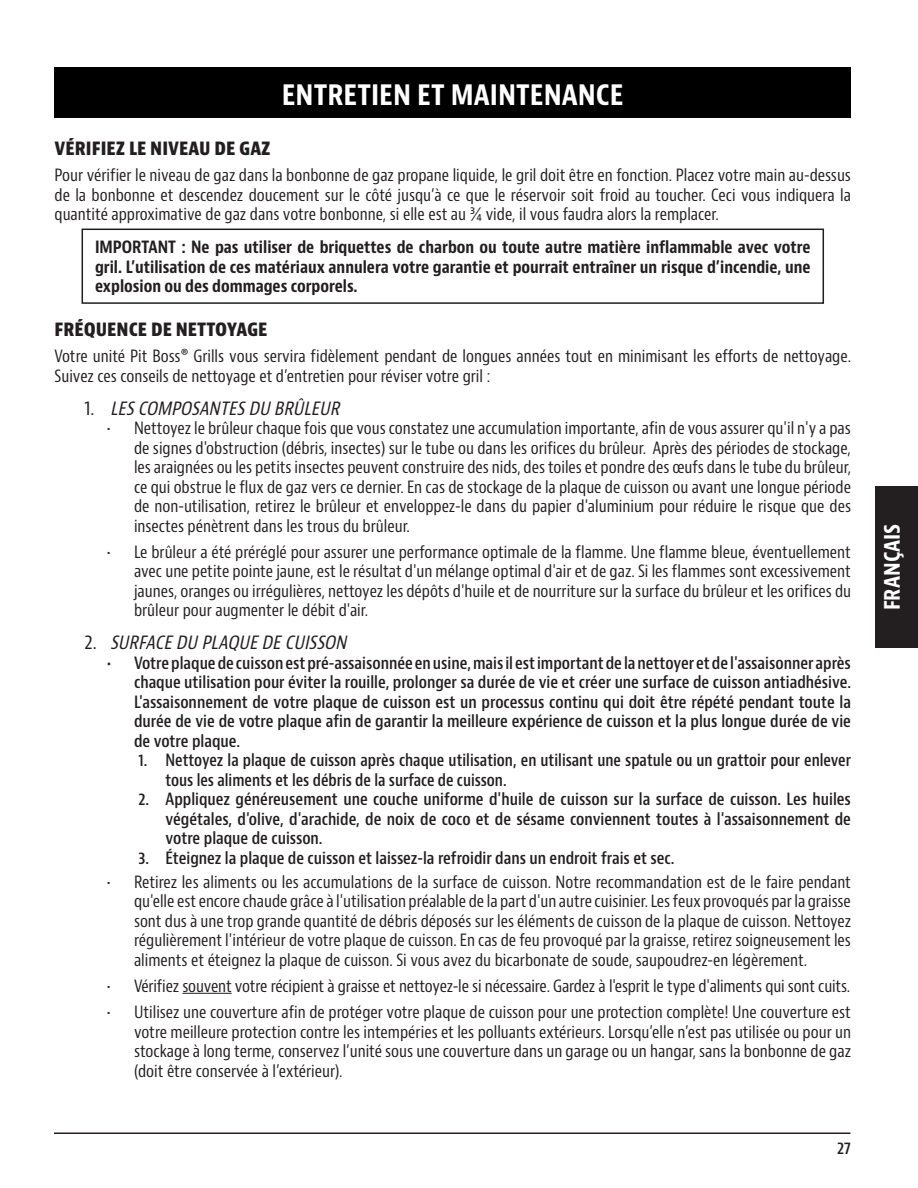
<style>
.page{position:relative;width:918px;height:1188px;background:#fff}
.page>*{position:absolute;margin:0;border:0;box-sizing:border-box;transform-origin:0 0}
.TXT{font:700 condensed 30px "Bernino Sans";color:#fff}
.t1{font:700 condensed 22.65px "Bernina Sans";color:#fff}
.t2{font:italic condensed 19.5px "Bernino Sans";color:#231f20}
.TXT-2{font:700 condensed 19.5px "Bernino Sans";color:#231f20}
.TXT-3{font:condensed 16.5px/19.5px "Bernino Sans";color:#231f20;text-align:justify}
.t3{font:600 condensed 16.5px/19.5px "Bernino Sans";color:#231f20;text-align:justify}
.TXT-4{font:700 condensed 16.5px/19.5px "Bernino Sans";color:#231f20;text-align:justify}
.s1{font-style:normal}
</style>
<div class="page">
<div style="left:875px;top:486px;width:43px;height:162px;background:#231f20"></div>
<hr style="left:54px;top:1132px;width:796px;height:2px;background:#231f20">
<hr style="left:182px;top:993px;width:50px;height:1px;background:#231f20">
<div style="left:55px;top:68px;width:796px;height:50px;background:#000"></div>
<div style="left:82px;top:229px;width:742px;height:75px;border:2px solid #231f20"></div>
<p class="TXT" style="left:282px;top:76px;width:343px">ENTRETIEN ET MAINTENANCE</p>
<p class="TXT-2" style="left:55px;top:136px;width:218px">VÉRIFIEZ LE NIVEAU DE GAZ</p>
<p class="TXT-3" style="left:55px;top:166px;width:798px">Pour vérifier le niveau de gaz dans la bonbonne de gaz propane liquide, le gril doit être en fonction. Placez votre main au-dessus de la bonbonne et descendez doucement sur le côté jusqu’à ce que le réservoir soit froid au toucher. Ceci vous indiquera la quantité approximative de gaz dans votre bonbonne, si elle est au ¾ vide, il vous faudra alors la remplacer.</p>
<p class="TXT-4" style="left:95px;top:238px;width:717px">IMPORTANT : Ne pas utiliser de briquettes de charbon ou toute autre matière inflammable avec votre gril. L’utilisation de ces matériaux annulera votre garantie et pourrait entraîner un risque d’incendie, une explosion ou des dommages corporels.</p>
<p class="TXT-2" style="left:55px;top:317px;width:215px">FRÉQUENCE DE NETTOYAGE</p>
<p class="TXT-3" style="left:55px;top:347px;width:798px">Votre unité Pit Boss® Grills vous servira fidèlement pendant de longues années tout en minimisant les efforts de nettoyage.<br>Suivez ces conseils de nettoyage et d’entretien pour réviser votre gril :</p>
<p class="t2" style="left:85px;top:395px;width:262px"><span class="s1">1 .</span> LESCOMPOSANTESDU BRÛLEUR</p>
<p class="TXT-3" style="left:134px;top:419px;width:719px;text-indent:-27px">• Nettoyez le brûleur chaque fois que vous constatez une accumulation importante, afin de vous assurer qu'il n'y a pas de signes d'obstruction (débris, insectes) sur le tube ou dans les orifices du brûleur. Après des périodes de stockage, les araignées ou les petits insectes peuvent construire des nids, des toiles et pondre des œufs dans le tube du brûleur, ce qui obstrue le flux de gaz vers ce dernier. En cas de stockage de la plaque de cuisson ou avant une longue période de non-utilisation, retirez le brûleur et enveloppez-le dans du papier d'aluminium pour réduire le risque que des insectes pénètrent dans les trous du brûleur.</p>
<p class="TXT-3" style="left:134px;top:542px;width:719px;text-indent:-27px">• Le brûleur a été préréglé pour assurer une performance optimale de la flamme. Une flamme bleue, éventuellement avec une petite pointe jaune, est le résultat d'un mélange optimal d'air et de gaz. Si les flammes sont excessivement jaunes, oranges ou irrégulières, nettoyez les dépôts d'huile et de nourriture sur la surface du brûleur et les orifices du brûleur pour augmenter le débit d'air.</p>
<p class="t2" style="left:85px;top:630px;width:269px"><span class="s1">2 .</span> SURFACEDU PLAQUEDECUISSON</p>
<p class="t3" style="left:134px;top:653px;width:719px;text-indent:-27px">• Votre plaque de cuisson est pré-assaisonnée en usine, mais il est important de la nettoyer et de l'assaisonner après chaque utilisation pour éviter la rouille, prolonger sa durée de vie et créer une surface de cuisson antiadhésive.<br>L'assaisonnement de votre plaque de cuisson est un processus continu qui doit être répété pendant toute la durée de vie de votre plaque afin de garantir la meilleure expérience de cuisson et la plus longue durée de vie de votre plaque.</p>
<p class="t3" style="left:166px;top:751px;width:687px;text-indent:-27px">1. Nettoyez la plaque de cuisson après chaque utilisation, en utilisant une spatule ou un grattoir pour enlever tous les aliments et les débris de la surface de cuisson.</p>
<p class="t3" style="left:166px;top:790px;width:687px;text-indent:-27px">2. Appliquez généreusement une couche uniforme d'huile de cuisson sur la surface de cuisson. Les huiles végétales, d'olive, d'arachide, de noix de coco et de sésame conviennent toutes à l'assaisonnement de votre plaque de cuisson.</p>
<p class="t3" style="left:139px;top:848px;width:538px">3. Éteignez la plaque de cuisson et laissez-la refroidir dans un endroit frais et sec.</p>
<p class="TXT-3" style="left:134px;top:872px;width:719px;text-indent:-27px">• Retirez les aliments ou les accumulations de la surface de cuisson. Notre recommandation est de le faire pendant qu'elle est encore chaude grâce à l'utilisation préalable de la part d'un autre cuisinier. Les feux provoqués par la graisse sont dus à une trop grande quantité de débris déposés sur les éléments de cuisson de la plaque de cuisson. Nettoyez régulièrement l'intérieur de votre plaque de cuisson. En cas de feu provoqué par la graisse, retirez soigneusement les aliments et éteignez la plaque de cuisson. Si vous avez du bicarbonate de soude, saupoudrez-en légèrement.</p>
<p class="TXT-3" style="left:107px;top:976px;width:745px">• Vérifiez souvent votre récipient à graisse et nettoyez-le si nécessaire. Gardez à l'esprit le type d'aliments qui sont cuits.</p>
<p class="TXT-3" style="left:134px;top:1003px;width:719px;text-indent:-27px">• Utilisez une couverture afin de protéger votre plaque de cuisson pour une protection complète! Une couverture est votre meilleure protection contre les intempéries et les polluants extérieurs. Lorsqu’elle n’est pas utilisée ou pour un stockage à long terme, conservez l’unité sous une couverture dans un garage ou un hangar, sans la bonbonne de gaz (doit être conservée à l’extérieur).</p>
<p class="t3" style="left:837px;top:1139px;width:15px">27</p>
<h2 class="t1" style="left:878px;top:610px;width:89px;rotate:-90deg">FRANÇAIS</h2>
</div>
